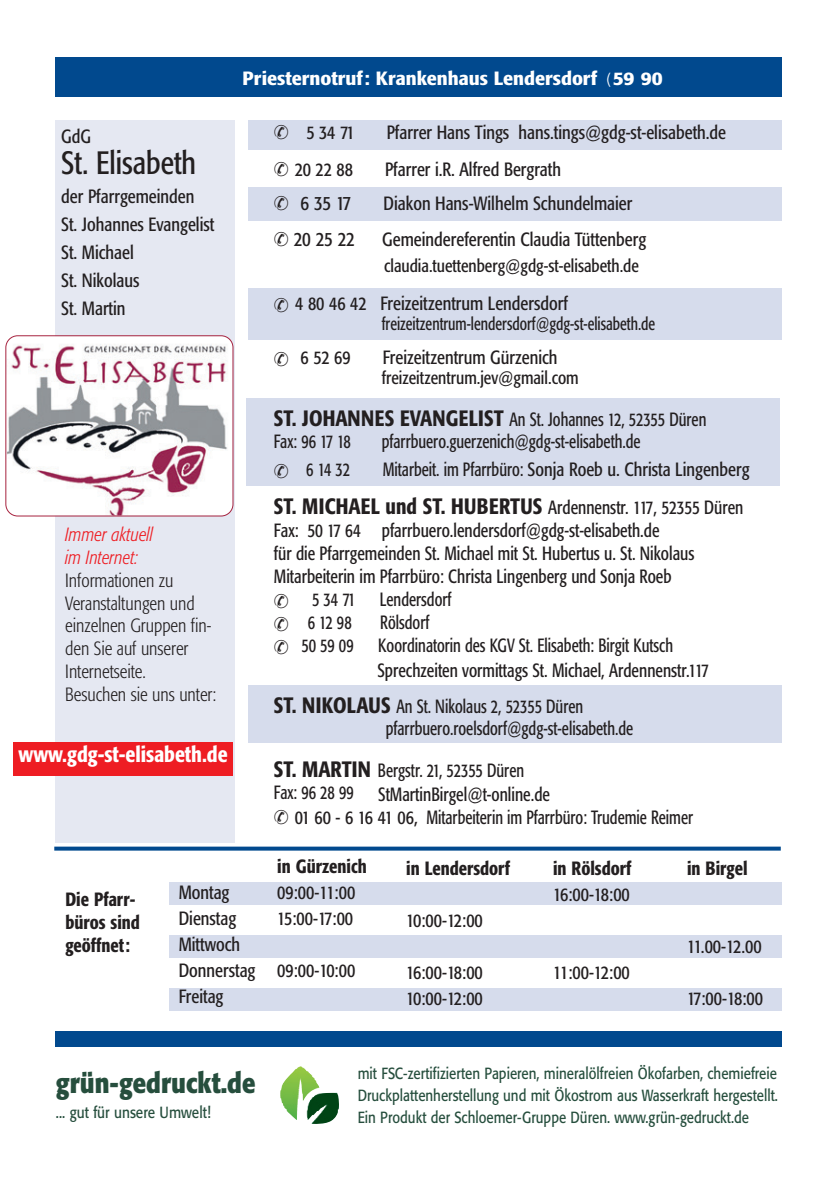
<style>
.page{position:relative;width:840px;height:1191px;background:#fff}
.page>*{position:absolute;margin:0;border:0;box-sizing:border-box;transform-origin:0 0}
.t1{font:condensed 32px "Formata";color:#231f20;scale:.95 1}
.t2{font:700 28px "Formata";color:#264e3d;scale:.85 1}
.t3{font:500 condensed 22px "Formata";color:#fff}
.t4{font:condensed 20px "Formata";letter-spacing:-.01em;color:#231f20;scale:.95 1}
.t5{font:condensed 19px/22px "Formata";color:#231f20;scale:.85 1}
.t6{font:condensed 19px/26px "Formata";color:#231f20;scale:.95 1}
.t7{font:condensed 19px/23px "Formata";color:#231f20;scale:.9 1}
.t8{font:300 condensed 19px/22.8px "Formata";color:#231f20;scale:.95 1}
.t9{font:500 condensed 19px/22.8px "Formata";color:#231f20;scale:.95 1}
.t10{font:500 condensed 19px "Formata";color:#fff;scale:1.15 1}
.t11{font:condensed 19px/26px "Formata";letter-spacing:-.035em;color:#231f20;scale:.95 1}
.t12{font:condensed 18px "Formata";color:#231f20;scale:.95 1}
.t13{font:condensed 18px "Formata";color:#231f20;scale:.85 1}
.t14{font:16px/22px "Formata";color:#264e3d;text-align:justify;scale:.83 1}
.t15{font:16px "Formata";color:#264e3d;scale:.85 1}
.s1{font-style:italic;color:#ee1d23}
.s2{font-family:"Courier";font-weight:400;font-stretch:normal}
.s3{font-weight:500;font-size:22px}
.s4{font-weight:500}
</style>
<div class="page">
<div style="left:55px;top:120px;width:179px;height:723px;background:#e5e8f2"></div>
<div style="left:248px;top:120px;width:533px;height:30px;background:#d6dcec"></div>
<div style="left:248px;top:187px;width:533px;height:33px;background:#d6dcec"></div>
<div style="left:248px;top:288px;width:533px;height:52px;background:#d6dcec"></div>
<div style="left:246px;top:398px;width:533px;height:87px;background:#d6dcec"></div>
<div style="left:248px;top:685px;width:533px;height:58px;background:#d6dcec"></div>
<div style="left:169px;top:988px;width:612px;height:22px;background:#d6dcec"></div>
<div style="left:169px;top:935px;width:612px;height:23px;background:#d6dcec"></div>
<div style="left:169px;top:882px;width:612px;height:23px;background:#d6dcec"></div>
<div style="left:55px;top:57px;width:726px;height:39px;background:#01498e"></div>
<div style="left:55px;top:1030px;width:726px;height:16px;background:#01498e"></div>
<svg style="left:5px;top:335px;width:228px;height:181px"></svg>
<div style="left:14px;top:742px;width:219px;height:33px;background:#ee1d23"></div>
<svg style="left:54px;top:846px;width:726px;height:4px;background:#28659f"></svg>
<img style="left:280px;top:1066px;width:59px;height:58px">
<p class="t6" style="left:61px;top:123px;width:33px">GdG</p>
<p class="t1" style="left:61px;top:144px;width:143px">St. Elisabeth</p>
<p class="t6" style="left:61px;top:183px;width:163px;line-height:28px">der Pfarrgemeinden<br>St. Johannes Evangelist<br>St. Michael<br>St. Nikolaus<br>St. Martin</p>
<p class="t8" style="left:65px;top:523px;width:160px"><span class="s1">Immer aktuell<br>im Internet:<br></span>Informationen zu<br>Veranstaltungen und einzelnen Gruppen fin&shy;den Sie auf unserer<br>Internetseite.<br>Besuchen sie uns unter:</p>
<p class="t3" style="left:18px;top:741px;width:210px">www.gdg-st-elisabeth.de</p>
<p class="t10" style="left:242px;top:67px;width:366px">Priesternotruf: Krankenhaus Lendersdorf <span class="s2">(</span>59 90</p>
<p class="t6" style="left:274px;top:120px;width:87px">✆ 53471</p>
<p class="t6" style="left:386px;top:120px;width:358px">Pfarrer Hans Tings hans.tings@gdg-st-elisabeth.de</p>
<p class="t6" style="left:274px;top:156px;width:85px">✆ 20 22 88</p>
<p class="t6" style="left:385px;top:156px;width:187px">Pfarrer i.R. Alfred Bergrath</p>
<p class="t4" style="left:274px;top:191px;width:83px">✆ 63517</p>
<p class="t6" style="left:383px;top:190px;width:263px">Diakon Hans-Wilhelm Schundelmaier</p>
<p class="t4" style="left:274px;top:227px;width:87px">✆ 20 25 22</p>
<p class="t6" style="left:382px;top:226px;width:279px">Gemeindereferentin Claudia Tüttenberg</p>
<p class="t12" style="left:384px;top:255px;width:269px">claudia.tuettenberg@gdg-st-elisabeth.de</p>
<p class="t6" style="left:274px;top:290px;width:311px">✆ 4 80 46 42 Freizeitzentrum Lendersdorf</p>
<p class="t13" style="left:381px;top:313px;width:323px">freizeitzentrum-lendersdorf@gdg-st-elisabeth.de</p>
<p class="t6" style="left:274px;top:344px;width:82px">✆ 65269</p>
<p class="t6" style="left:382px;top:344px;width:185px">Freizeitzentrum Gürzenich</p>
<p class="t12" style="left:381px;top:367px;width:209px">freizeitzentrum.jev@gmail.com</p>
<p class="t5" style="left:274px;top:408px;width:510px"><span class="s3">ST. JOHANNES EVANGELIST</span> An St. Johannes 12, 52355 Düren<br>Fax: 96 17 18</p>
<p class="t5" style="left:381px;top:430px;width:306px">pfarrbuero.guerzenich@gdg-st-elisabeth.de</p>
<p class="t5" style="left:274px;top:450px;width:561px;line-height:38px;text-indent:109px">Mitarbeit. im Pfarrbüro: Sonja Roeb u. Christa Lingenberg<br><span class="s3">ST. MICHAEL und ST. HUBERTUS</span> Ardennenstr. 117, 52355 Düren</p>
<p class="t7" style="left:274px;top:519px;width:468px">Fax: 50 17 64 pfarrbuero.lendersdorf@gdg-st-elisabeth.de<br>für die Pfarrgemeinden St. Michael mit St. Hubertus u. St. Nikolaus Mitarbeiterin im Pfarrbüro: Christa Lingenberg und Sonja Roeb<br>✆ 53471</p>
<p class="t5" style="left:274px;top:458px;width:91px">✆ 61432</p>
<p class="t5" style="left:380px;top:588px;width:86px">Lendersdorf</p>
<p class="t5" style="left:274px;top:611px;width:93px">✆ 61298</p>
<p class="t5" style="left:380px;top:611px;width:59px">Rölsdorf</p>
<p class="t5" style="left:274px;top:634px;width:95px">✆ 50 59 09</p>
<p class="t5" style="left:377px;top:633px;width:391px;line-height:24.6px">Koordinatorin des KGV St. Elisabeth: Birgit Kutsch<br>Sprechzeiten vormittags St. Michael, Ardennenstr.117</p>
<p class="t5" style="left:385px;top:695px;width:292px;text-indent:-112px"><span class="s3">ST. NIKOLAUS</span> An St. Nikolaus 2, 52355 Düren pfarrbuero.roelsdorf@gdg-st-elisabeth.de</p>
<p class="t5" style="left:274px;top:759px;width:296px"><span class="s3">ST. MARTIN</span> Bergstr. 21, 52355 Düren<br>Fax: 96 28 99</p>
<p class="t7" style="left:274px;top:782px;width:467px;text-indent:104px">StMartinBirgel@t-online.de<br>✆ 01 60 - 6 16 41 06, Mitarbeiterin im Pfarrbüro: Trudemie Reimer</p>
<p class="t9" style="left:65px;top:888px;width:80px">Die Pfarr&shy;büros sind geöffnet:</p>
<p class="t6" style="left:179px;top:879px;width:82px">Montag<br>Dienstag<br>Mittwoch<br>Donnerstag<br>Freitag</p>
<p class="t6" style="left:277px;top:853px;width:96px"><span class="s4">in Gürzenich<br></span>09:00-11:00<br>15:00-17:00</p>
<p class="t6" style="left:277px;top:957px;width:84px">09:00-10:00</p>
<p class="t9" style="left:406px;top:856px;width:111px">in Lendersdorf</p>
<p class="t6" style="left:406px;top:907px;width:82px">10:00-12:00</p>
<p class="t11" style="left:406px;top:959px;width:82px">16:00-18:00<br>10:00-12:00</p>
<p class="t6" style="left:553px;top:855px;width:84px"><span class="s4">in Rölsdorf<br></span>16:00-18:00</p>
<p class="t6" style="left:553px;top:959px;width:82px">11:00-12:00</p>
<p class="t9" style="left:686px;top:856px;width:65px">in Birgel</p>
<p class="t6" style="left:686px;top:933px;width:80px">11.00-12.00</p>
<p class="t6" style="left:686px;top:985px;width:81px">17:00-18:00</p>
<p class="t2" style="left:56px;top:1065px;width:236px">grün-gedruckt.de</p>
<p class="t15" style="left:56px;top:1102px;width:183px">... gut für unsere Umwelt!</p>
<p class="t14" style="left:357px;top:1062px;width:507px">mit FSC-zertifizierten Papieren, mineralölfreien Ökofarben, chemiefreie Druckplattenherstellung und mit Ökostrom aus Wasserkraft hergestellt.<br>Ein Produkt der Schloemer-Gruppe Düren. www.grün-gedruckt.de</p>
</div>
